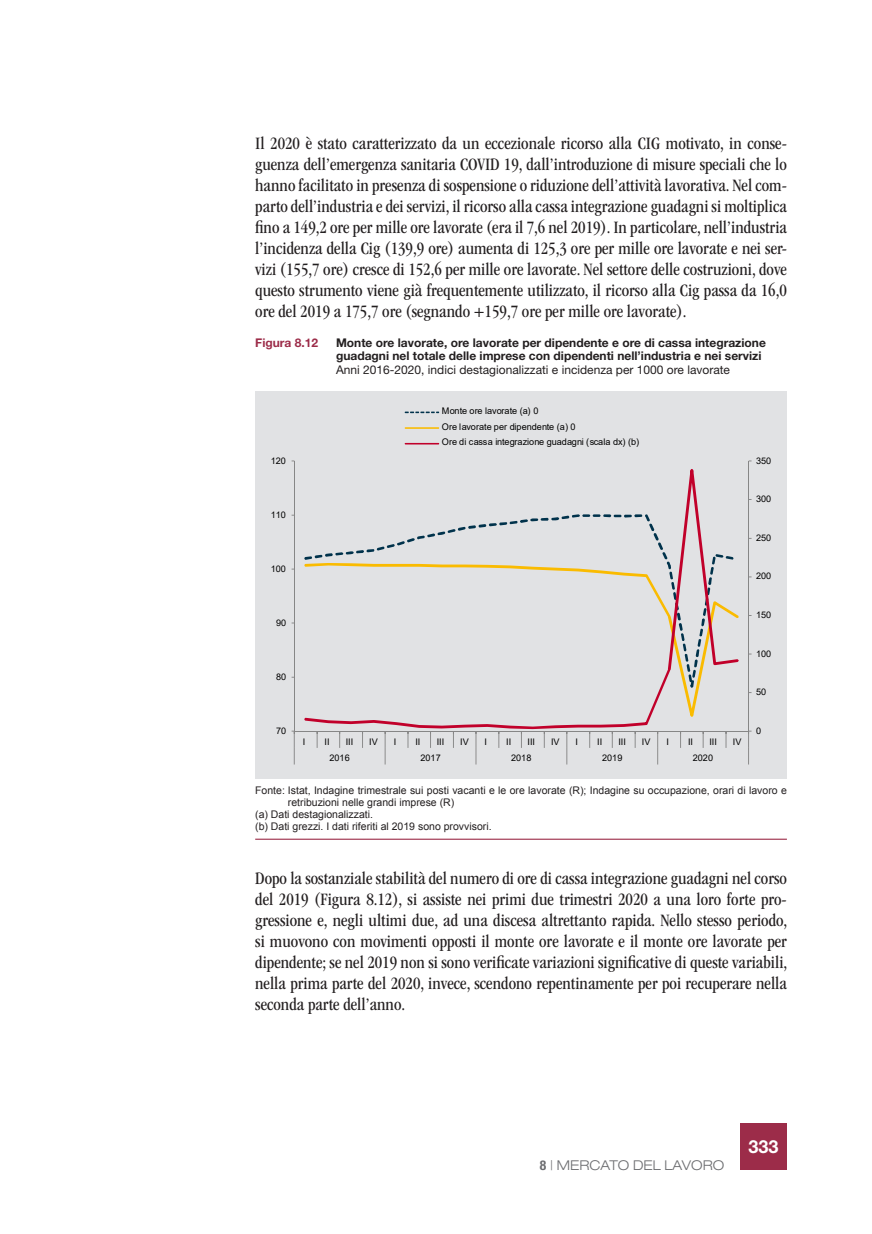
<style>
.page{position:relative;width:872px;height:1234px;background:#fff}
.page>*{position:absolute;margin:0;border:0;box-sizing:border-box;transform-origin:0 0}
.t1{font:condensed 18px/21px "ITC Garamond Std";color:#231f20;text-align:justify}
.t2{font:700 18px "Helvetica Neue LT Std";color:#fff}
.t3{font:300 expanded 13.5px "Helvetica Neue LT Std";color:#6c6d70}
.t4{font:700 12px/13.5px "Helvetica Neue LT Std";color:#231f20}
.t5{font:12px "Helvetica Neue LT Std";color:#231f20}
.t6{font:700 12px "Helvetica Neue LT Std";color:#9c2c49}
.t7{font:10.5px "Arial";color:#231f20}
.t8{font:9.15px/15.6px "Arial";letter-spacing:-.005em;color:#000}
.s1{font-weight:700;font-stretch:condensed}
</style>
<div class="page">
<div style="left:740px;top:1123px;width:47px;height:46px;background:#9c2c49"></div>
<div style="left:255px;top:391px;width:532px;height:387px;background:#e1e2e4"></div>
<hr style="left:748px;top:461px;width:1px;height:270px;background:#868686">
<hr style="left:294px;top:461px;width:1px;height:270px;background:#868686">
<hr style="left:294px;top:730px;width:454px;height:1px;background:#868686">
<svg style="left:317px;top:731px;width:1px;height:16px"></svg>
<svg style="left:339px;top:731px;width:1px;height:16px"></svg>
<svg style="left:362px;top:731px;width:1px;height:16px"></svg>
<svg style="left:407px;top:731px;width:1px;height:16px"></svg>
<svg style="left:430px;top:731px;width:1px;height:16px"></svg>
<svg style="left:453px;top:731px;width:1px;height:16px"></svg>
<svg style="left:498px;top:731px;width:1px;height:16px"></svg>
<svg style="left:521px;top:731px;width:1px;height:16px"></svg>
<svg style="left:544px;top:731px;width:1px;height:16px"></svg>
<svg style="left:589px;top:731px;width:1px;height:16px"></svg>
<svg style="left:612px;top:731px;width:1px;height:16px"></svg>
<svg style="left:634px;top:731px;width:1px;height:16px"></svg>
<svg style="left:680px;top:731px;width:1px;height:16px"></svg>
<svg style="left:702px;top:731px;width:1px;height:16px"></svg>
<svg style="left:725px;top:731px;width:1px;height:16px"></svg>
<svg style="left:291px;top:730px;width:4px;height:34px"></svg>
<svg style="left:385px;top:731px;width:1px;height:33px"></svg>
<svg style="left:475px;top:731px;width:1px;height:33px"></svg>
<svg style="left:566px;top:731px;width:1px;height:33px"></svg>
<svg style="left:657px;top:731px;width:1px;height:33px"></svg>
<svg style="left:748px;top:730px;width:3px;height:34px"></svg>
<svg style="left:304px;top:469px;width:434px;height:260px"></svg>
<svg style="left:405px;top:411px;width:34px;height:2px"></svg>
<hr style="left:405px;top:427px;width:34px;height:2px;background:#fabb00">
<hr style="left:405px;top:443px;width:34px;height:1px;background:#c1002a">
<hr style="left:255px;top:838px;width:532px;height:1px;background:#9c2c49">
<p class="t1" style="left:255px;top:132px;width:533px">Il 2020 è stato caratterizzato da un eccezionale ricorso alla CIG motivato, in conse&shy;guenza dell’emergenza sanitaria COVID 19, dall’introduzione di misure speciali che lo hanno facilitato in presenza di sospensione o riduzione dell’attività lavorativa. Nel com&shy;parto dell’industria e dei servizi, il ricorso alla cassa integrazione guadagni si moltiplica fino a 149,2 ore per mille ore lavorate (era il 7,6 nel 2019). In particolare, nell’industria l’incidenza della Cig (139,9 ore) aumenta di 125,3 ore per mille ore lavorate e nei ser&shy;vizi (155,7 ore) cresce di 152,6 per mille ore lavorate. Nel settore delle costruzioni, dove questo strumento viene già frequentemente utilizzato, il ricorso alla Cig passa da 16,0 ore del 2019 a 175,7 ore (segnando +159,7 ore per mille ore lavorate).</p>
<p class="t6" style="left:255px;top:335px;width:64px">Figura 8.12</p>
<p class="t4" style="left:336px;top:335px;width:431px">Monte ore lavorate, ore lavorate per dipendente e ore di cassa integrazione guadagni nel totale delle imprese con dipendenti nell’industria e nei servizi</p>
<p class="t5" style="left:336px;top:362px;width:395px">Anni 2016-2020, indici destagionalizzati e incidenza per 1000 ore lavorate</p>
<p class="t8" style="left:271px;top:452px;width:17px">120</p>
<p class="t8" style="left:271px;top:506px;width:17px">110</p>
<p class="t8" style="left:271px;top:560px;width:17px">100</p>
<p class="t8" style="left:276px;top:614px;width:12px">90</p>
<p class="t8" style="left:276px;top:668px;width:12px">80</p>
<p class="t8" style="left:276px;top:722px;width:12px">70</p>
<p class="t8" style="left:442px;top:403px;width:199px">Monte ore lavorate (a) 0<br>Ore lavorate per dipendente (a) 0<br>Ore di cassa integrazione guadagni (scala dx) (b)</p>
<p class="t8" style="left:303px;top:733px;width:4px">I</p>
<p class="t8" style="left:324px;top:733px;width:7px">II</p>
<p class="t8" style="left:346px;top:733px;width:9px">III</p>
<p class="t8" style="left:369px;top:733px;width:10px">IV</p>
<p class="t8" style="left:394px;top:733px;width:4px">I</p>
<p class="t8" style="left:415px;top:733px;width:7px">II</p>
<p class="t8" style="left:437px;top:733px;width:9px">III</p>
<p class="t8" style="left:460px;top:733px;width:10px">IV</p>
<p class="t8" style="left:484px;top:733px;width:4px">I</p>
<p class="t8" style="left:506px;top:733px;width:7px">II</p>
<p class="t8" style="left:527px;top:733px;width:9px">III</p>
<p class="t8" style="left:551px;top:733px;width:10px">IV</p>
<p class="t8" style="left:575px;top:733px;width:4px">I</p>
<p class="t8" style="left:597px;top:733px;width:7px">II</p>
<p class="t8" style="left:618px;top:733px;width:9px">III</p>
<p class="t8" style="left:642px;top:733px;width:10px">IV</p>
<p class="t8" style="left:666px;top:733px;width:4px">I</p>
<p class="t8" style="left:688px;top:733px;width:7px">II</p>
<p class="t8" style="left:709px;top:733px;width:9px">III</p>
<p class="t8" style="left:733px;top:733px;width:10px">IV</p>
<p class="t8" style="left:329px;top:750px;width:22px">2016</p>
<p class="t8" style="left:420px;top:750px;width:22px">2017</p>
<p class="t8" style="left:511px;top:750px;width:22px">2018</p>
<p class="t8" style="left:602px;top:750px;width:22px">2019</p>
<p class="t8" style="left:693px;top:750px;width:22px">2020</p>
<p class="t8" style="left:756px;top:452px;width:17px">350</p>
<p class="t8" style="left:756px;top:491px;width:17px">300</p>
<p class="t8" style="left:756px;top:529px;width:17px">250</p>
<p class="t8" style="left:756px;top:568px;width:17px">200</p>
<p class="t8" style="left:756px;top:607px;width:17px">150</p>
<p class="t8" style="left:756px;top:645px;width:17px">100</p>
<p class="t8" style="left:756px;top:684px;width:12px">50</p>
<p class="t8" style="left:756px;top:722px;width:7px">0</p>
<p class="t7" style="left:255px;top:783px;width:533px">Fonte: Istat, Indagine trimestrale sui posti vacanti e le ore lavorate (R); Indagine su occupazione, orari di lavoro e</p>
<p class="t7" style="left:288px;top:795px;width:168px">retribuzioni nelle grandi imprese (R)</p>
<p class="t7" style="left:255px;top:807px;width:119px">(a) Dati destagionalizzati.</p>
<p class="t7" style="left:255px;top:819px;width:238px">(b) Dati grezzi. I dati riferiti al 2019 sono provvisori.</p>
<p class="t1" style="left:255px;top:868px;width:533px">Dopo la sostanziale stabilità del numero di ore di cassa integrazione guadagni nel corso del 2019 (Figura 8.12), si assiste nei primi due trimestri 2020 a una loro forte pro&shy;gressione e, negli ultimi due, ad una discesa altrettanto rapida. Nello stesso periodo, si muovono con movimenti opposti il monte ore lavorate e il monte ore lavorate per dipendente; se nel 2019 non si sono verificate variazioni significative di queste variabili, nella prima parte del 2020, invece, scendono repentinamente per poi recuperare nella seconda parte dell’anno.</p>
<p class="t3" style="left:540px;top:1156px;width:186px"><span class="s1">8</span> | MERCATO DEL LAVORO</p>
<p class="t2" style="left:748px;top:1135px;width:32px">333</p>
</div>
